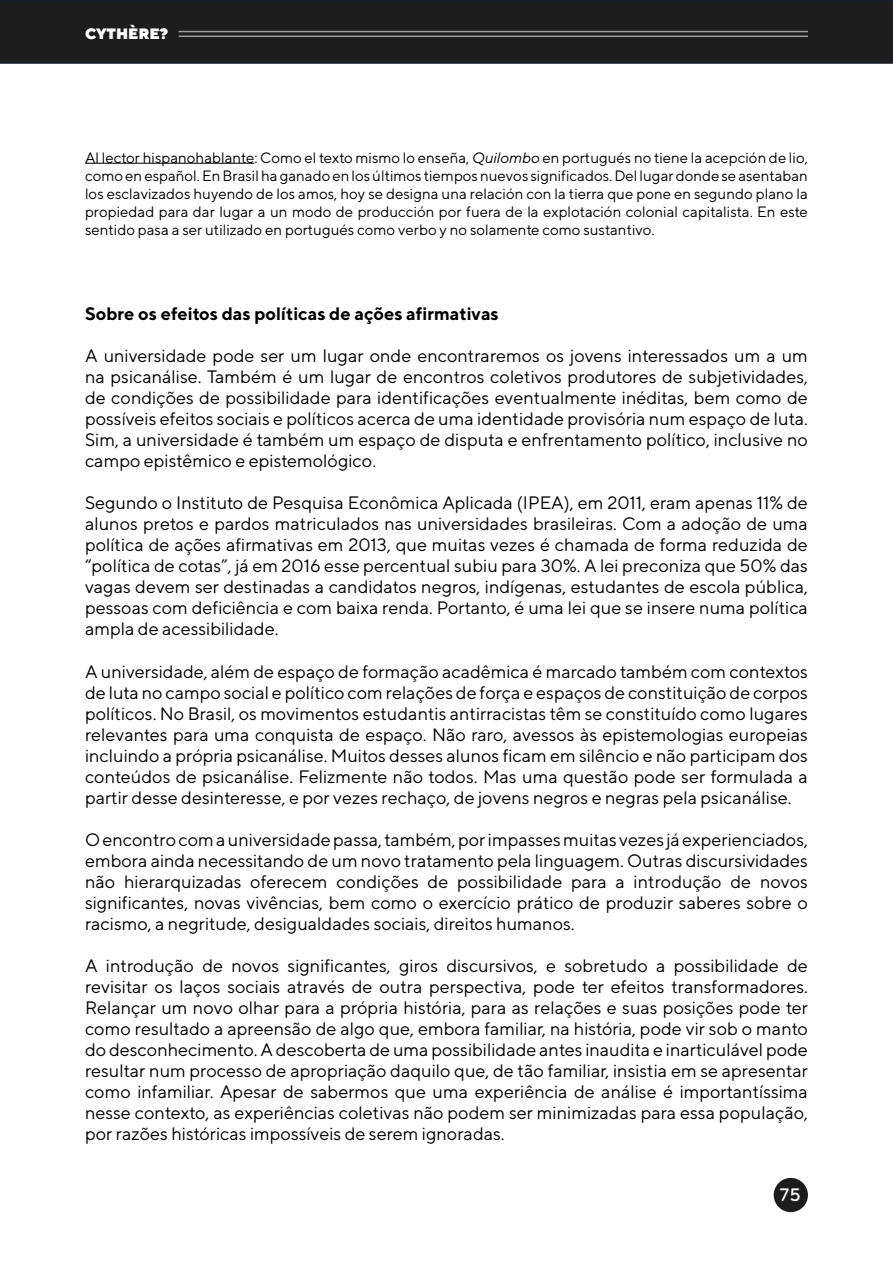
<style>
.page{position:relative;width:893px;height:1263px;background:#fff}
.page>*{position:absolute;margin:0;border:0;box-sizing:border-box;transform-origin:0 0}
.t1{font:18px/21px "TT Norms";color:#000;text-align:justify}
.t2{font:700 18px "TT Norms";color:#000}
.t3{font:500 18px "TT Norms";color:#fff}
.t4{font:15px/18px "TT Norms";color:#000;text-align:justify}
.t5{font:900 15px "TT Norms";color:#fff}
.s1{font-style:italic}
</style>
<div class="page">
<div style="left:0;top:0;width:893px;height:64px;background:#1d1d1d;border:2px solid #191e28"></div>
<hr style="left:179px;top:31px;width:629px;height:1px;background:#9d9d9d">
<hr style="left:179px;top:36px;width:629px;height:1px;background:#9d9d9d">
<div style="left:774px;top:1178px;width:34px;height:34px;background:#1d1d1d;border-radius:50%"></div>
<hr style="left:85px;top:163px;width:169px;height:1px;background:#000">
<p class="t5" style="left:85px;top:24px;width:85px">CYTHÈRE?</p>
<p class="t4" style="left:85px;top:149px;width:724px">Al lector hispanohablante: Como el texto mismo lo enseña, <span class="s1">Quilombo</span> en portugués no tiene la acepción de lio, como en español. En Brasil ha ganado en los últimos tiempos nuevos significados. Del lugar donde se asentaban los esclavizados huyendo de los amos, hoy se designa una relación con la tierra que pone en segundo plano la propiedad para dar lugar a un modo de producción por fuera de la explotación colonial capitalista. En este sentido pasa a ser utilizado en portugués como verbo y no solamente como sustantivo.</p>
<p class="t2" style="left:85px;top:302px;width:415px">Sobre os efeitos das políticas de ações afirmativas</p>
<p class="t1" style="left:85px;top:345px;width:724px">A universidade pode ser um lugar onde encontraremos os jovens interessados um a um na psicanálise. Também é um lugar de encontros coletivos produtores de subjetividades, de condições de possibilidade para identificações eventualmente inéditas, bem como de possíveis efeitos sociais e políticos acerca de uma identidade provisória num espaço de luta.<br>Sim, a universidade é também um espaço de disputa e enfrentamento político, inclusive no campo epistêmico e epistemológico.</p>
<p class="t1" style="left:85px;top:492px;width:724px">Segundo o Instituto de Pesquisa Econômica Aplicada (IPEA), em 2011, eram apenas 11% de alunos pretos e pardos matriculados nas universidades brasileiras. Com a adoção de uma política de ações afirmativas em 2013, que muitas vezes é chamada de forma reduzida de “política de cotas”, já em 2016 esse percentual subiu para 30%. A lei preconiza que 50% das vagas devem ser destinadas a candidatos negros, indígenas, estudantes de escola pública, pessoas com deficiência e com baixa renda. Portanto, é uma lei que se insere numa política ampla de acessibilidade.</p>
<p class="t1" style="left:85px;top:660px;width:724px">A universidade, além de espaço de formação acadêmica é marcado também com contextos de luta no campo social e político com relações de força e espaços de constituição de corpos políticos. No Brasil, os movimentos estudantis antirracistas têm se constituído como lugares relevantes para uma conquista de espaço. Não raro, avessos às epistemologias europeias incluindo a própria psicanálise. Muitos desses alunos ficam em silêncio e não participam dos conteúdos de psicanálise. Felizmente não todos. Mas uma questão pode ser formulada a partir desse desinteresse, e por vezes rechaço, de jovens negros e negras pela psicanálise.</p>
<p class="t1" style="left:85px;top:829px;width:724px">O encontro com a universidade passa, também, por impasses muitas vezes já experienciados, embora ainda necessitando de um novo tratamento pela linguagem. Outras discursividades não hierarquizadas oferecem condições de possibilidade para a introdução de novos significantes, novas vivências, bem como o exercício prático de produzir saberes sobre o racismo, a negritude, desigualdades sociais, direitos humanos.</p>
<p class="t1" style="left:85px;top:955px;width:724px">A introdução de novos significantes, giros discursivos, e sobretudo a possibilidade de revisitar os laços sociais através de outra perspectiva, pode ter efeitos transformadores.<br>Relançar um novo olhar para a própria história, para as relações e suas posições pode ter como resultado a apreensão de algo que, embora familiar, na história, pode vir sob o manto do desconhecimento. A descoberta de uma possibilidade antes inaudita e inarticulável pode resultar num processo de apropriação daquilo que, de tão familiar, insistia em se apresentar como infamiliar. Apesar de sabermos que uma experiência de análise é importantíssima nesse contexto, as experiências coletivas não podem ser minimizadas para essa população, por razões históricas impossíveis de serem ignoradas.</p>
<p class="t3" style="left:780px;top:1183px;width:22px">75</p>
</div>
